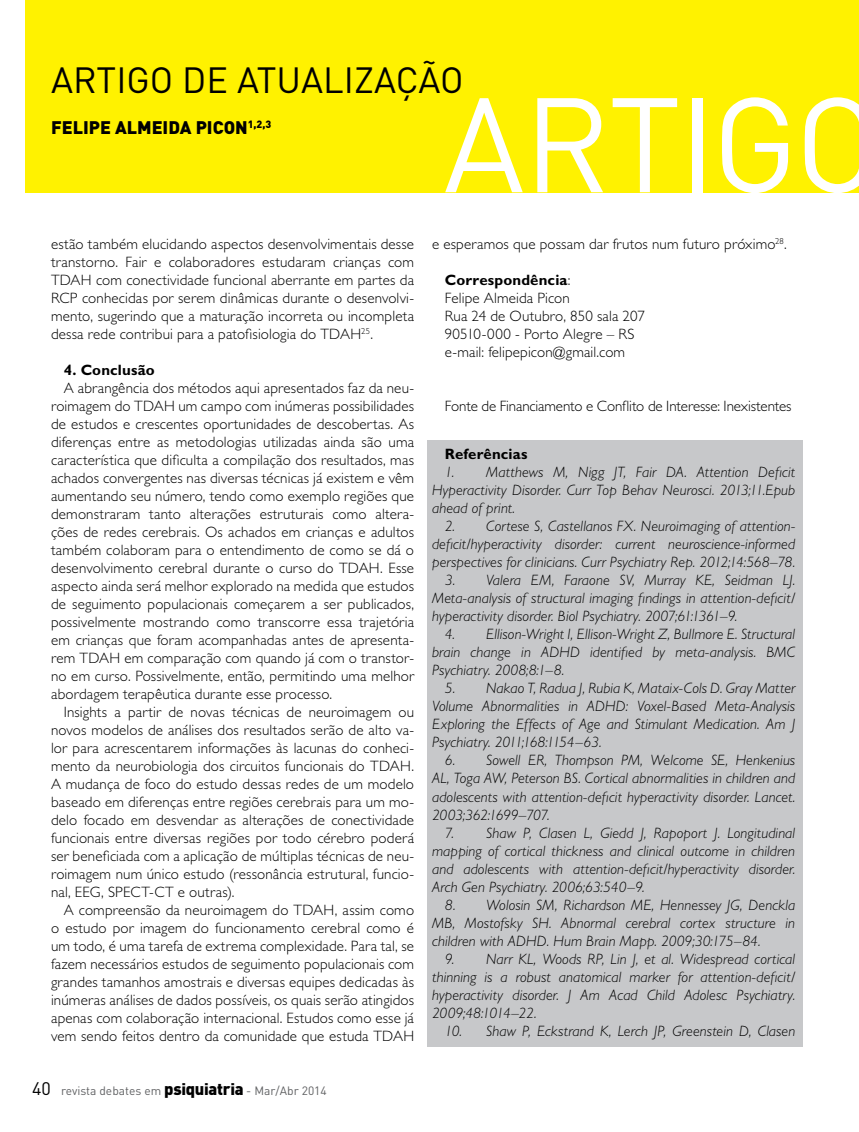
<style>
.page{position:relative;width:859px;height:1132px;background:#fff}
.page>*{position:absolute;margin:0;border:0;box-sizing:border-box;transform-origin:0 0}
.t1{font:132px "DIN";letter-spacing:-.015em;color:#fff}
.t2{font:36px "DIN";color:#000}
.t3{font:900 18px "DIN";color:#000}
.t4{font:300 15px/18px "Gill Sans Std";letter-spacing:.01em;color:#000;text-align:justify}
.t5{font:italic 300 15px/18px "Gill Sans Std";letter-spacing:.005em;color:#000;text-align:justify}
.t6{font:300 15px "Gill Sans Std";letter-spacing:-.01em;color:#000}
.t7{font:700 15px "Gill Sans Std";letter-spacing:.01em;color:#000}
.t8{font:12px "DIN";color:#616264}
.s1{font-size:18px;color:#000}
.s2{font-weight:900;font-size:16.5px;color:#000}
.s3{font-weight:700}
</style>
<div class="page">
<div style="left:26px;top:0;width:833px;height:192px;background:#fff200"></div>
<div style="left:427px;top:440px;width:376px;height:606px;background:#c7c8ca"></div>
<h2 class="t2" style="left:51px;top:58px;width:414px">ARTIGO DE ATUALIZAÇÃO</h2>
<p class="t3" style="left:51px;top:115px;width:222px">FELIPE ALMEIDA PICON<sup>1,2,3</sup></p>
<h1 class="t1" style="left:444px;top:62px;width:438px">ARTIGO</h1>
<p class="t4" style="left:51px;top:234px;width:365px">estão também elucidando aspectos desenvolvimentais desse transtorno. Fair e colaboradores estudaram crianças com TDAH com conectividade funcional aberrante em partes da RCP conhecidas por serem dinâmicas durante o desenvolvi&shy;mento, sugerindo que a maturação incorreta ou incompleta dessa rede contribui para a patofisiologia do TDAH<sup>25</sup>.</p>
<p class="t7" style="left:64px;top:360px;width:93px">4. Conclusão</p>
<p class="t4" style="left:51px;top:378px;width:365px;text-indent:13px">A abrangência dos métodos aqui apresentados faz da neu&shy;roimagem do TDAH um campo com inúmeras possibilidades de estudos e crescentes oportunidades de descobertas. As diferenças entre as metodologias utilizadas ainda são uma característica que dificulta a compilação dos resultados, mas achados convergentes nas diversas técnicas já existem e vêm aumentando seu número, tendo como exemplo regiões que demonstraram tanto alterações estruturais como altera&shy;ções de redes cerebrais. Os achados em crianças e adultos também colaboram para o entendimento de como se dá o desenvolvimento cerebral durante o curso do TDAH. Esse aspecto ainda será melhor explorado na medida que estudos de seguimento populacionais começarem a ser publicados, possivelmente mostrando como transcorre essa trajetória em crianças que foram acompanhadas antes de apresenta&shy;rem TDAH em comparação com quando já com o transtor&shy;no em curso. Possivelmente, então, permitindo uma melhor abordagem terapêutica durante esse processo.</p>
<p class="t4" style="left:51px;top:702px;width:365px;text-indent:13px">Insights a partir de novas técnicas de neuroimagem ou novos modelos de análises dos resultados serão de alto va&shy;lor para acrescentarem informações às lacunas do conheci&shy;mento da neurobiologia dos circuitos funcionais do TDAH.<br>A mudança de foco do estudo dessas redes de um modelo baseado em diferenças entre regiões cerebrais para um mo&shy;delo focado em desvendar as alterações de conectividade funcionais entre diversas regiões por todo cérebro poderá ser beneficiada com a aplicação de múltiplas técnicas de neu&shy;roimagem num único estudo (ressonância estrutural, funcio&shy;nal, EEG, SPECT-CT e outras).</p>
<p class="t4" style="left:51px;top:900px;width:365px;text-indent:13px">A compreensão da neuroimagem do TDAH, assim como o estudo por imagem do funcionamento cerebral como é um todo, é uma tarefa de extrema complexidade. Para tal, se fazem necessários estudos de seguimento populacionais com grandes tamanhos amostrais e diversas equipes dedicadas às inúmeras análises de dados possíveis, os quais serão atingidos apenas com colaboração internacional. Estudos como esse já vem sendo feitos dentro da comunidade que estuda TDAH</p>
<p class="t8" style="left:32px;top:1082px;width:296px"><span class="s1">40</span> revista debates em <span class="s2">psiquiatria</span> - Mar/Abr 2014</p>
<p class="t4" style="left:432px;top:234px;width:356px">e esperamos que possam dar frutos num futuro próximo<sup>28</sup>.</p>
<p class="t4" style="left:445px;top:270px;width:202px;text-align:left"><span class="s3">Correspondência</span>:<br>Felipe Almeida Picon<br>Rua 24 de Outubro, 850 sala 207<br>90510-000 - Porto Alegre – RS e-mail: felipepicon@gmail.com</p>
<p class="t6" style="left:445px;top:397px;width:348px">Fonte de Financiamento e Conflito de Interesse: Inexistentes</p>
<p class="t7" style="left:445px;top:445px;width:84px">Referências</p>
<p class="t5" style="left:432px;top:463px;width:365px;text-indent:13px">1. Matthews M, Nigg JT, Fair DA. Attention Deficit Hyperactivity Disorder. Curr Top Behav Neurosci. 2013;11.Epub ahead of print.</p>
<p class="t5" style="left:432px;top:517px;width:365px;text-indent:13px">2. Cortese S, Castellanos FX. Neuroimaging of attention&shy;deficit/hyperactivity disorder: current neuroscience-informed perspectives for clinicians. Curr Psychiatry Rep. 2012;14:568–78.</p>
<p class="t5" style="left:432px;top:571px;width:365px;text-indent:13px">3. Valera EM, Faraone SV, Murray KE, Seidman LJ.<br>Meta-analysis of structural imaging findings in attention-deficit/ hyperactivity disorder. Biol Psychiatry. 2007;61:1361–9.</p>
<p class="t5" style="left:432px;top:625px;width:365px;text-indent:13px">4. Ellison-Wright I, Ellison-Wright Z, Bullmore E. Structural brain change in ADHD identified by meta-analysis. BMC Psychiatry. 2008;8:1–8.</p>
<p class="t5" style="left:432px;top:679px;width:365px;text-indent:13px">5. Nakao T, Radua J, Rubia K, Mataix-Cols D. Gray Matter Volume Abnormalities in ADHD: Voxel-Based Meta-Analysis Exploring the Effects of Age and Stimulant Medication. Am J Psychiatry. 2011;168:1154–63.</p>
<p class="t5" style="left:432px;top:751px;width:365px;text-indent:13px">6. Sowell ER, Thompson PM, Welcome SE, Henkenius AL, Toga AW, Peterson BS. Cortical abnormalities in children and adolescents with attention-deficit hyperactivity disorder. Lancet.<br>2003;362:1699–707.</p>
<p class="t5" style="left:432px;top:823px;width:365px;text-indent:13px">7. Shaw P, Clasen L, Giedd J, Rapoport J. Longitudinal mapping of cortical thickness and clinical outcome in children and adolescents with attention-deficit/hyperactivity disorder.<br>Arch Gen Psychiatry. 2006;63:540–9.</p>
<p class="t5" style="left:432px;top:895px;width:365px;text-indent:13px">8. Wolosin SM, Richardson ME, Hennessey JG, Denckla MB, Mostofsky SH. Abnormal cerebral cortex structure in children with ADHD. Hum Brain Mapp. 2009;30:175–84.</p>
<p class="t5" style="left:432px;top:949px;width:365px;text-indent:13px">9. Narr KL, Woods RP, Lin J, et al. Widespread cortical thinning is a robust anatomical marker for attention-deficit/ hyperactivity disorder. J Am Acad Child Adolesc Psychiatry.<br>2009;48:1014–22.</p>
<p class="t5" style="left:445px;top:1021px;width:352px">10. Shaw P, Eckstrand K, Lerch JP, Greenstein D, Clasen</p>
</div>
